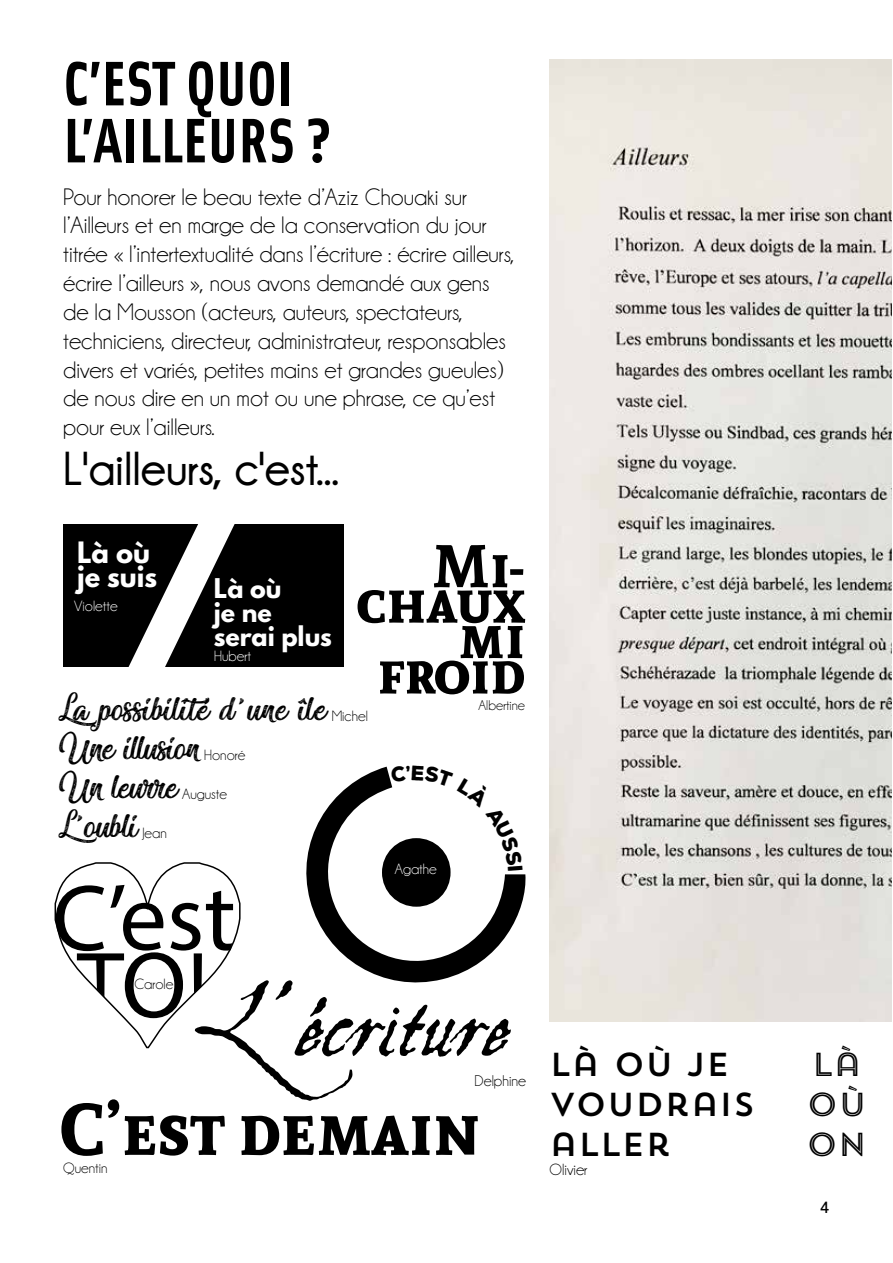
<style>
.page{position:relative;width:893px;height:1263px;background:#fff}
.page>*{position:absolute;margin:0;border:0;box-sizing:border-box;transform-origin:0 0}
.t1{font:94.05px "Aquiline Two";color:#000}
.t2{font:700 72px "Andada SC";color:#000}
.t3{font:63px/57px "Solex Bold Lining";color:#000}
.t4{font:700 59.55px "Andada SC";color:#000}
.t5{font:700 48px "Champagne&Limousines";color:#000}
.t6{font:45px "Miraculous&Christmas";color:#000}
.t7{font:45px "Miraculous&Christmas";letter-spacing:.02em;color:#000}
.t8{font:33.15px/39.8px "Trend Sans One";color:#000}
.t9{font:33.15px/39.8px "Trend Sans Five";color:#000}
.t10{font:700 26.1px/24.2px "League Spartan";color:#fff}
.t11{font:700 24.15px/24.2px "League Spartan";color:#fff}
.t12{font:24px/28.8px "Champagne&Limousines";color:#000}
.t13{font:500 18px "Conduit ITC";color:#000}
.t14{font:16.35px "Champagne&Limousines";color:#000}
.t15{font:15.6px "Champagne&Limousines";color:#000}
.t16{font:15px "Champagne&Limousines";color:#000}
.t17{font:15px "Champagne&Limousines";color:#fff}
.t18{font:14.1px "Champagne&Limousines";color:#000}
</style>
<div class="page">
<img style="left:550px;top:60px;width:342px;height:961px">
<svg style="left:54px;top:862px;width:187px;height:187px"></svg>
<svg style="left:306px;top:767px;width:220px;height:216px"></svg>
<div style="left:382px;top:838px;width:69px;height:69px;background:#000;border-radius:50%"></div>
<div style="left:63px;top:524px;width:280px;height:142px;background:#000"></div>
<svg style="left:129px;top:524px;width:106px;height:142px"></svg>
<svg style="left:391px;top:767px;width:132px;height:104px"></svg>
<h3 class="t3" style="left:63px;top:52px;width:271px">C’EST QUOI<br>L’AILLEURS ?</h3>
<p class="t12" style="left:63px;top:182px;width:453px">Pour honorer le beau texte d’Aziz Chouaki sur l’Ailleurs et en marge de la conservation du jour titrée « l’intertextualité dans l’écriture : écrire ailleurs, écrire l’ailleurs », nous avons demandé aux gens de la Mousson (acteurs, auteurs, spectateurs, techniciens, directeur, administrateur, responsables divers et variés, petites mains et grandes gueules) de nous dire en un mot ou une phrase, ce qu’est pour eux l’ailleurs.</p>
<h3 class="t5" style="left:63px;top:442px;width:277px">L'ailleurs, c'est...</h3>
<p class="t10" style="left:77px;top:540px;width:82px">Là où je suis</p>
<h3 class="t4" style="left:432px;top:525px;width:95px">Mi-</h3>
<h3 class="t4" style="left:356px;top:561px;width:170px">chaux</h3>
<h3 class="t4" style="left:458px;top:596px;width:68px">mi</h3>
<h3 class="t4" style="left:378px;top:631px;width:149px">froid</h3>
<p class="t18" style="left:479px;top:698px;width:48px">Albertine</p>
<p class="t11" style="left:214px;top:576px;width:119px">Là où<br>je ne serai plus</p>
<p class="t17" style="left:214px;top:647px;width:38px">Hubert</p>
<p class="t17" style="left:74px;top:597px;width:45px">Violette</p>
<h3 class="t7" style="left:58px;top:685px;width:270px">La possibilité d’une île</h3>
<p class="t16" style="left:332px;top:707px;width:38px">Michel</p>
<h3 class="t6" style="left:58px;top:724px;width:143px">Une illusion</h3>
<p class="t16" style="left:204px;top:746px;width:43px">Honoré</p>
<h3 class="t6" style="left:58px;top:763px;width:121px">Un leurre</h3>
<p class="t16" style="left:182px;top:785px;width:47px">Auguste</p>
<h3 class="t6" style="left:58px;top:802px;width:81px">L’oubli</h3>
<p class="t16" style="left:142px;top:824px;width:26px">Jean</p>
<p class="t17" style="left:395px;top:860px;width:43px">Agathe</p>
<p class="t16" style="left:134px;top:975px;width:41px">Carole</p>
<h1 class="t1" style="left:192px;top:968px;width:321px">L’écriture</h1>
<p class="t15" style="left:475px;top:1071px;width:53px">Delphine</p>
<h2 class="t2" style="left:59px;top:1080px;width:421px">C’est demain</h2>
<p class="t16" style="left:63px;top:1159px;width:46px">Quentin</p>
<h3 class="t8" style="left:550px;top:1044px;width:207px">LÀ OÙ JE<br>VOUDRAIS<br>ALLER</h3>
<p class="t14" style="left:550px;top:1160px;width:39px">Olivier</p>
<h3 class="t9" style="left:806px;top:1044px;width:62px">LÀ<br>OÙ<br>ON</h3>
<p class="t13" style="left:820px;top:1197px;width:11px">4</p>
</div>
